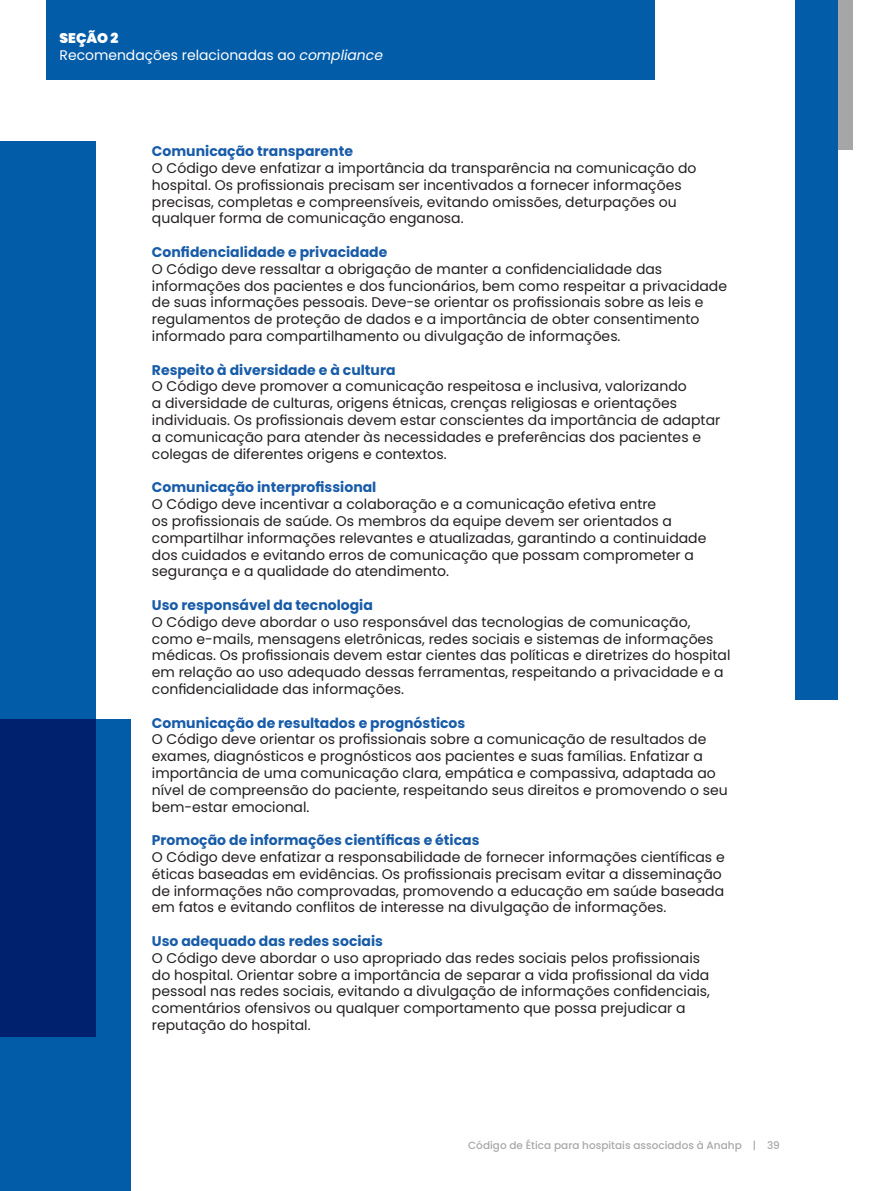
<style>
.page{position:relative;width:893px;height:1191px;background:#fff}
.page>*{position:absolute;margin:0;border:0;box-sizing:border-box;transform-origin:0 0}
.t1{font:14px/16.8px "Poppins";color:#231f20}
.t2{font:700 14px "Poppins";color:#185ca8}
.t3{font:14px "Poppins";color:#fff}
.t4{font:900 14px "Poppins";color:#fff}
.t5{font:500 10.5px "Poppins";color:#a8a8a8}
.s1{font-style:italic}
.s2{font-weight:700;color:#185ca8}
</style>
<div class="page">
<div style="left:0;top:719px;width:130px;height:472px;background:#035ca8"></div>
<div style="left:838px;top:0;width:14px;height:149px;background:#a6a6a6"></div>
<div style="left:47px;top:0;width:608px;height:80px;background:#035ca8"></div>
<svg style="left:0;top:141px;width:96px;height:895px;fill:#035ca8"></svg>
<div style="left:795px;top:0;width:43px;height:699px;background:#035ca8"></div>
<p class="t4" style="left:60px;top:30px;width:60px">SEÇÃO 2</p>
<p class="t3" style="left:60px;top:47px;width:325px">Recomendações relacionadas ao <span class="s1">compliance</span></p>
<p class="t1" style="left:152px;top:143px;width:546px"><span class="s2">Comunicação transparente<br></span>O Código deve enfatizar a importância da transparência na comunicação do hospital. Os profissionais precisam ser incentivados a fornecer informações precisas, completas e compreensíveis, evitando omissões, deturpações ou qualquer forma de comunicação enganosa.</p>
<p class="t2" style="left:152px;top:244px;width:237px">Confidencialidade e privacidade</p>
<p class="t1" style="left:152px;top:260px;width:577px">O Código deve ressaltar a obrigação de manter a confidencialidade das informações dos pacientes e dos funcionários, bem como respeitar a privacidade de suas informações pessoais. Deve-se orientar os profissionais sobre as leis e regulamentos de proteção de dados e a importância de obter consentimento informado para compartilhamento ou divulgação de informações.</p>
<p class="t2" style="left:152px;top:361px;width:245px">Respeito à diversidade e à cultura</p>
<p class="t1" style="left:152px;top:378px;width:570px">O Código deve promover a comunicação respeitosa e inclusiva, valorizando<br>a diversidade de culturas, origens étnicas, crenças religiosas e orientações individuais. Os profissionais devem estar conscientes da importância de adaptar a comunicação para atender às necessidades e preferências dos pacientes e colegas de diferentes origens e contextos.</p>
<p class="t2" style="left:152px;top:479px;width:226px">Comunicação interprofissional</p>
<p class="t1" style="left:152px;top:496px;width:556px">O Código deve incentivar a colaboração e a comunicação efetiva entre<br>os profissionais de saúde. Os membros da equipe devem ser orientados a compartilhar informações relevantes e atualizadas, garantindo a continuidade dos cuidados e evitando erros de comunicação que possam comprometer a segurança e a qualidade do atendimento.</p>
<p class="t2" style="left:152px;top:597px;width:222px">Uso responsável da tecnologia</p>
<p class="t1" style="left:152px;top:613px;width:580px">O Código deve abordar o uso responsável das tecnologias de comunicação, como e-mails, mensagens eletrônicas, redes sociais e sistemas de informações médicas. Os profissionais devem estar cientes das políticas e diretrizes do hospital em relação ao uso adequado dessas ferramentas, respeitando a privacidade e a confidencialidade das informações.</p>
<p class="t2" style="left:152px;top:714px;width:315px">Comunicação de resultados e prognósticos</p>
<p class="t1" style="left:152px;top:731px;width:577px">O Código deve orientar os profissionais sobre a comunicação de resultados de exames, diagnósticos e prognósticos aos pacientes e suas famílias. Enfatizar a importância de uma comunicação clara, empática e compassiva, adaptada ao nível de compreensão do paciente, respeitando seus direitos e promovendo o seu bem-estar emocional.</p>
<p class="t2" style="left:152px;top:832px;width:329px">Promoção de informações científicas e éticas</p>
<p class="t1" style="left:152px;top:848px;width:574px">O Código deve enfatizar a responsabilidade de fornecer informações científicas e éticas baseadas em evidências. Os profissionais precisam evitar a disseminação de informações não comprovadas, promovendo a educação em saúde baseada em fatos e evitando conflitos de interesse na divulgação de informações.</p>
<p class="t2" style="left:152px;top:933px;width:233px">Uso adequado das redes sociais</p>
<p class="t1" style="left:152px;top:949px;width:560px">O Código deve abordar o uso apropriado das redes sociais pelos profissionais do hospital. Orientar sobre a importância de separar a vida profissional da vida pessoal nas redes sociais, evitando a divulgação de informações confidenciais, comentários ofensivos ou qualquer comportamento que possa prejudicar a reputação do hospital.</p>
<p class="t5" style="left:468px;top:1139px;width:313px">Código de Ética para hospitais associados à Anahp | 39</p>
</div>
